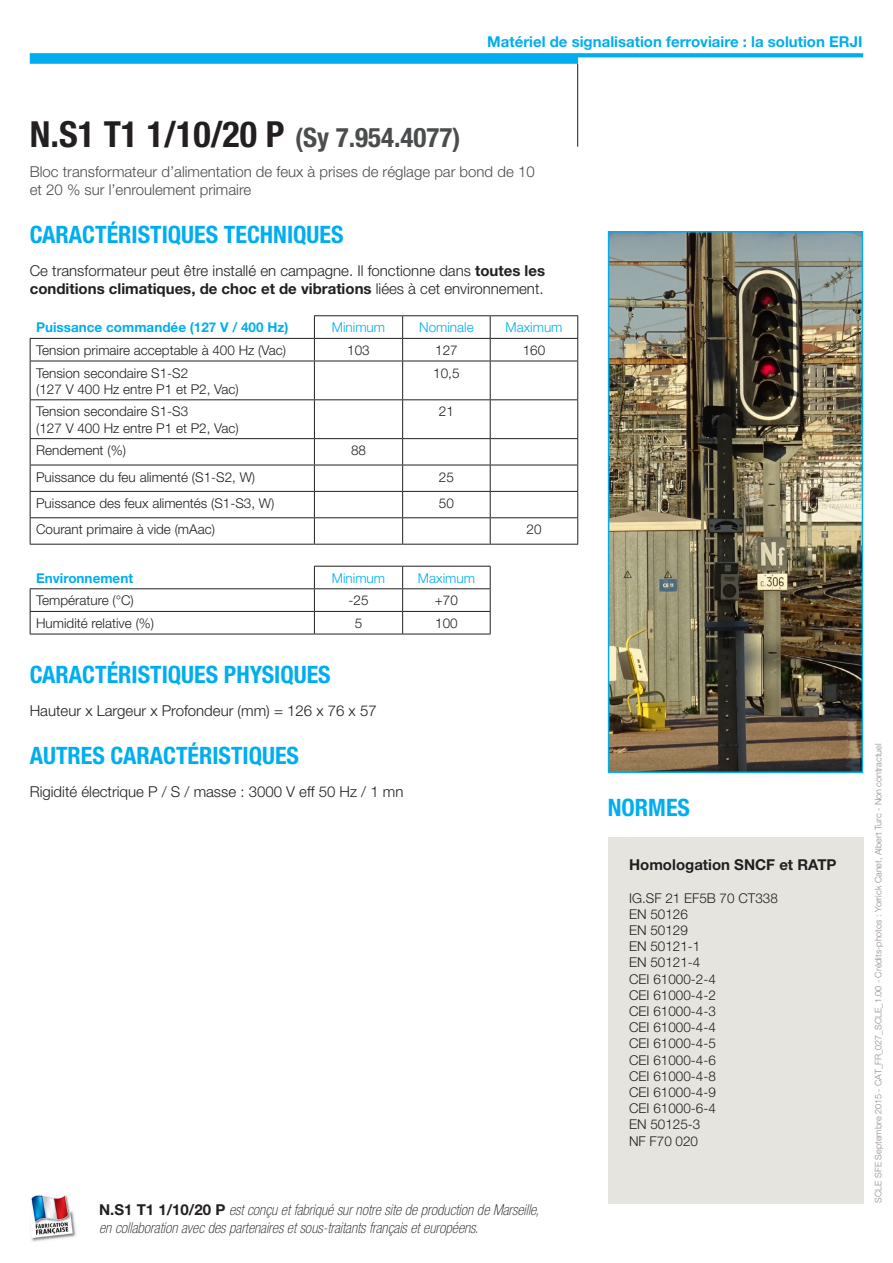
<style>
.page{position:relative;width:893px;height:1263px;background:#fff}
.page>*{position:absolute;margin:0;border:0;box-sizing:border-box;transform-origin:0 0}
.t1{font:700 condensed 36px "Helvetica Neue";color:#231f20}
.t2{font:700 condensed 24px "Helvetica Neue";color:#00aeef}
.t3{font:300 15px/18px "Helvetica Neue";color:#231f20}
.t4{font:italic 100 condensed 15px "Helvetica Neue";color:#231f20}
.t5{font:300 15px/18px "Helvetica Neue";color:#4b4c4d}
.t6{font:700 15px "Helvetica Neue";color:#00aeef}
.t7{font:700 15px "Helvetica Neue";color:#231f20}
.t8{font:300 13.5px "Helvetica Neue";color:#231f20}
.t9{font:700 13.5px "Helvetica Neue";color:#00aeef}
.t10{font:300 13.5px "Helvetica Neue";color:#00aeef}
.t11{font:300 9px "Helvetica Neue";color:#938a84}
.s1{font-size:27px;color:#4b4c4d}
.s2{font-weight:700}
.s3{font-weight:700;font-style:normal;font-stretch:normal}
</style>
<div class="page">
<svg style="left:30px;top:53px;width:833px;height:11px"></svg>
<hr style="left:577px;top:64px;width:1px;height:83px;background:#231f20">
<img style="left:31px;top:1195px;width:45px;height:47px">
<div style="left:608px;top:837px;width:255px;height:366px;background:#e6e4df"></div>
<hr style="left:30px;top:338px;width:284px;height:1px;background:#231f20">
<svg style="left:30px;top:339px;width:1px;height:22px"></svg>
<hr style="left:30px;top:361px;width:284px;height:1px;background:#231f20">
<hr style="left:30px;top:361px;width:1px;height:38px;background:#231f20">
<hr style="left:314px;top:361px;width:89px;height:1px;background:#231f20">
<hr style="left:314px;top:361px;width:1px;height:38px;background:#231f20">
<hr style="left:403px;top:361px;width:87px;height:1px;background:#231f20">
<hr style="left:402px;top:361px;width:1px;height:38px;background:#231f20">
<hr style="left:490px;top:361px;width:88px;height:1px;background:#231f20">
<hr style="left:490px;top:361px;width:1px;height:38px;background:#231f20">
<hr style="left:577px;top:361px;width:1px;height:38px;background:#231f20">
<hr style="left:30px;top:399px;width:284px;height:1px;background:#231f20">
<hr style="left:30px;top:400px;width:1px;height:38px;background:#231f20">
<hr style="left:314px;top:399px;width:89px;height:1px;background:#231f20">
<hr style="left:314px;top:400px;width:1px;height:38px;background:#231f20">
<hr style="left:403px;top:399px;width:87px;height:1px;background:#231f20">
<hr style="left:402px;top:400px;width:1px;height:38px;background:#231f20">
<hr style="left:490px;top:399px;width:88px;height:1px;background:#231f20">
<hr style="left:490px;top:400px;width:1px;height:38px;background:#231f20">
<hr style="left:577px;top:400px;width:1px;height:38px;background:#231f20">
<hr style="left:30px;top:438px;width:284px;height:1px;background:#231f20">
<hr style="left:314px;top:438px;width:89px;height:1px;background:#231f20">
<hr style="left:403px;top:438px;width:87px;height:1px;background:#231f20">
<hr style="left:490px;top:438px;width:88px;height:1px;background:#231f20">
<hr style="left:30px;top:465px;width:284px;height:1px;background:#231f20">
<hr style="left:314px;top:465px;width:89px;height:1px;background:#231f20">
<hr style="left:403px;top:465px;width:87px;height:1px;background:#231f20">
<hr style="left:490px;top:465px;width:88px;height:1px;background:#231f20">
<hr style="left:30px;top:491px;width:284px;height:1px;background:#231f20">
<hr style="left:314px;top:491px;width:89px;height:1px;background:#231f20">
<hr style="left:403px;top:491px;width:87px;height:1px;background:#231f20">
<hr style="left:490px;top:491px;width:88px;height:1px;background:#231f20">
<hr style="left:30px;top:517px;width:284px;height:1px;background:#231f20">
<svg style="left:30px;top:439px;width:1px;height:105px"></svg>
<hr style="left:314px;top:517px;width:89px;height:1px;background:#231f20">
<svg style="left:314px;top:439px;width:1px;height:105px"></svg>
<hr style="left:403px;top:517px;width:87px;height:1px;background:#231f20">
<svg style="left:402px;top:439px;width:1px;height:105px"></svg>
<hr style="left:490px;top:517px;width:88px;height:1px;background:#231f20">
<svg style="left:490px;top:439px;width:1px;height:105px"></svg>
<svg style="left:577px;top:439px;width:1px;height:105px"></svg>
<hr style="left:30px;top:544px;width:284px;height:1px;background:#231f20">
<hr style="left:314px;top:544px;width:89px;height:1px;background:#231f20">
<hr style="left:403px;top:544px;width:87px;height:1px;background:#231f20">
<hr style="left:490px;top:544px;width:88px;height:1px;background:#231f20">
<hr style="left:314px;top:315px;width:89px;height:1px;background:#231f20">
<svg style="left:314px;top:316px;width:1px;height:45px"></svg>
<hr style="left:403px;top:315px;width:87px;height:1px;background:#231f20">
<svg style="left:402px;top:316px;width:1px;height:45px"></svg>
<hr style="left:490px;top:315px;width:88px;height:1px;background:#231f20">
<svg style="left:490px;top:316px;width:1px;height:45px"></svg>
<svg style="left:577px;top:316px;width:1px;height:45px"></svg>
<hr style="left:314px;top:338px;width:89px;height:1px;background:#231f20">
<hr style="left:403px;top:338px;width:87px;height:1px;background:#231f20">
<hr style="left:490px;top:338px;width:88px;height:1px;background:#231f20">
<hr style="left:30px;top:588px;width:284px;height:1px;background:#231f20">
<hr style="left:30px;top:611px;width:284px;height:1px;background:#231f20">
<svg style="left:30px;top:589px;width:1px;height:45px"></svg>
<hr style="left:314px;top:611px;width:89px;height:1px;background:#231f20">
<hr style="left:403px;top:611px;width:88px;height:1px;background:#231f20">
<hr style="left:30px;top:634px;width:284px;height:1px;background:#231f20">
<hr style="left:314px;top:634px;width:89px;height:1px;background:#231f20">
<hr style="left:403px;top:634px;width:88px;height:1px;background:#231f20">
<hr style="left:314px;top:566px;width:89px;height:1px;background:#231f20">
<svg style="left:314px;top:566px;width:1px;height:68px"></svg>
<hr style="left:403px;top:566px;width:88px;height:1px;background:#231f20">
<svg style="left:402px;top:566px;width:1px;height:68px"></svg>
<svg style="left:490px;top:566px;width:1px;height:68px"></svg>
<hr style="left:314px;top:588px;width:89px;height:1px;background:#231f20">
<hr style="left:403px;top:588px;width:88px;height:1px;background:#231f20">
<img style="left:611px;top:234px;width:249px;height:536px">
<div style="left:608px;top:231px;width:255px;height:542px;border:2px solid #00aeef"></div>
<p class="t6" style="left:487px;top:32px;width:377px">Matériel de signalisation ferroviaire : la solution ERJI</p>
<p class="t1" style="left:30px;top:112px;width:432px">N.S1 T1 1/10/20 P <span class="s1">(Sy 7.954.4077)</span></p>
<p class="t5" style="left:30px;top:162px;width:506px">Bloc transformateur d’alimentation de feux à prises de réglage par bond de 10 et 20 % sur l’enroulement primaire</p>
<p class="t2" style="left:30px;top:220px;width:315px">CARACTÉRISTIQUES TECHNIQUES</p>
<p class="t3" style="left:30px;top:261px;width:517px">Ce transformateur peut être installé en campagne. Il fonctionne dans <span class="s2">toutes les conditions climatiques, de choc et de vibrations</span> liées à cet environnement.</p>
<p class="t9" style="left:36px;top:319px;width:254px">Puissance commandée (127 V / 400 Hz)</p>
<p class="t10" style="left:332px;top:319px;width:55px">Minimum</p>
<p class="t10" style="left:419px;top:319px;width:56px">Nominale</p>
<p class="t10" style="left:505px;top:319px;width:58px">Maximum</p>
<p class="t8" style="left:36px;top:342px;width:251px">Tension primaire acceptable à 400 Hz (Vac)</p>
<p class="t8" style="left:347px;top:342px;width:24px">103</p>
<p class="t8" style="left:435px;top:342px;width:24px">127</p>
<p class="t8" style="left:523px;top:342px;width:24px">160</p>
<p class="t8" style="left:36px;top:365px;width:154px">Tension secondaire S1-S2</p>
<p class="t8" style="left:36px;top:381px;width:204px">(127 V 400 Hz entre P1 et P2, Vac)</p>
<p class="t8" style="left:433px;top:365px;width:28px">10,5</p>
<p class="t8" style="left:36px;top:403px;width:154px">Tension secondaire S1-S3</p>
<p class="t8" style="left:36px;top:420px;width:204px">(127 V 400 Hz entre P1 et P2, Vac)</p>
<p class="t8" style="left:439px;top:403px;width:17px">21</p>
<p class="t8" style="left:36px;top:442px;width:91px">Rendement (%)</p>
<p class="t8" style="left:351px;top:442px;width:17px">88</p>
<p class="t8" style="left:36px;top:469px;width:221px">Puissance du feu alimenté (S1-S2, W)</p>
<p class="t8" style="left:439px;top:469px;width:17px">25</p>
<p class="t8" style="left:36px;top:495px;width:240px">Puissance des feux alimentés (S1-S3, W)</p>
<p class="t8" style="left:439px;top:495px;width:17px">50</p>
<p class="t8" style="left:36px;top:521px;width:180px">Courant primaire à vide (mAac)</p>
<p class="t8" style="left:526px;top:521px;width:17px">20</p>
<p class="t9" style="left:36px;top:570px;width:99px">Environnement</p>
<p class="t10" style="left:332px;top:570px;width:55px">Minimum</p>
<p class="t10" style="left:418px;top:570px;width:58px">Maximum</p>
<p class="t8" style="left:36px;top:592px;width:99px">Température (°C)</p>
<p class="t8" style="left:349px;top:592px;width:22px">-25</p>
<p class="t8" style="left:435px;top:592px;width:25px">+70</p>
<p class="t8" style="left:36px;top:615px;width:120px">Humidité relative (%)</p>
<p class="t8" style="left:355px;top:615px;width:9px">5</p>
<p class="t8" style="left:435px;top:615px;width:24px">100</p>
<p class="t2" style="left:30px;top:660px;width:302px">CARACTÉRISTIQUES PHYSIQUES</p>
<p class="t3" style="left:30px;top:701px;width:348px">Hauteur x Largeur x Profondeur (mm) = 126 x 76 x 57</p>
<p class="t2" style="left:30px;top:741px;width:271px">AUTRES CARACTÉRISTIQUES</p>
<p class="t3" style="left:30px;top:783px;width:375px">Rigidité électrique P / S / masse : 3000 V eff 50 Hz / 1 mn</p>
<p class="t4" style="left:99px;top:1201px;width:441px"><span class="s3">N.S1 T1 1/10/20 P</span> est conçu et fabriqué sur notre site de production de Marseille,</p>
<p class="t4" style="left:99px;top:1219px;width:381px">en collaboration avec des partenaires et sous-traitants français et européens.</p>
<p class="t2" style="left:608px;top:793px;width:84px">NORMES</p>
<p class="t7" style="left:629px;top:855px;width:209px">Homologation SNCF et RATP</p>
<p class="t8" style="left:629px;top:889px;width:150px">IG.SF 21 EF5B 70 CT338</p>
<p class="t8" style="left:629px;top:906px;width:60px">EN 50126</p>
<p class="t8" style="left:629px;top:922px;width:60px">EN 50129</p>
<p class="t8" style="left:629px;top:938px;width:73px">EN 50121-1</p>
<p class="t8" style="left:629px;top:954px;width:73px">EN 50121-4</p>
<p class="t8" style="left:629px;top:970px;width:88px">CEI 61000-2-4</p>
<p class="t8" style="left:629px;top:987px;width:88px">CEI 61000-4-2</p>
<p class="t8" style="left:629px;top:1003px;width:88px">CEI 61000-4-3</p>
<p class="t8" style="left:629px;top:1019px;width:88px">CEI 61000-4-4</p>
<p class="t8" style="left:629px;top:1035px;width:88px">CEI 61000-4-5</p>
<p class="t8" style="left:629px;top:1051px;width:88px">CEI 61000-4-6</p>
<p class="t8" style="left:629px;top:1068px;width:88px">CEI 61000-4-8</p>
<p class="t8" style="left:629px;top:1084px;width:88px">CEI 61000-4-9</p>
<p class="t8" style="left:629px;top:1100px;width:88px">CEI 61000-6-4</p>
<p class="t8" style="left:629px;top:1116px;width:73px">EN 50125-3</p>
<p class="t8" style="left:629px;top:1132px;width:71px">NF F70 020</p>
<p class="t11" style="left:873px;top:1202px;width:461px;rotate:-90deg">SCLE SFE Septembre 2015 - CAT_FR_027_SCLE_1.00 - Crédits-photos : Yorrick Canet, Albert Turc - Non contractuel</p>
</div>
